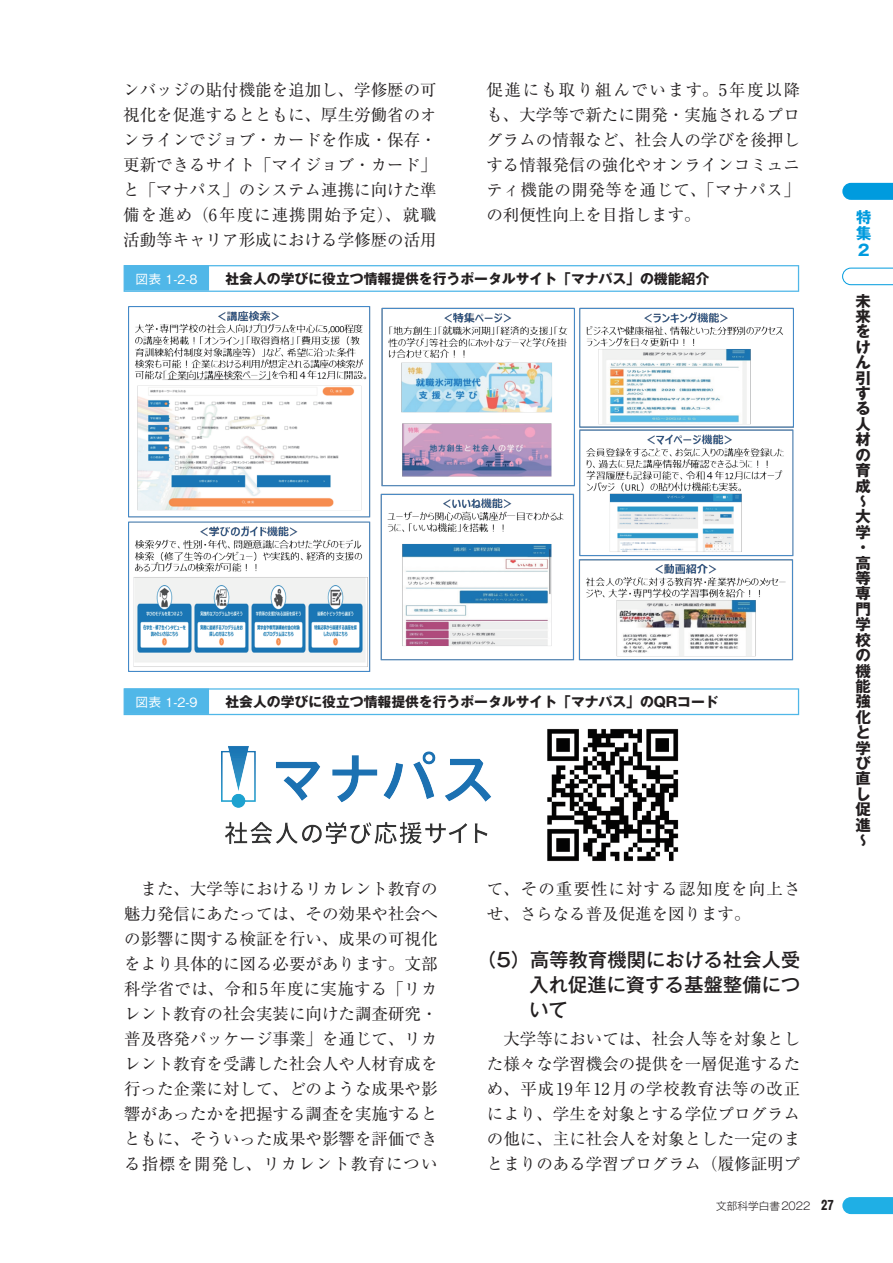
<style>
.page{position:relative;width:893px;height:1263px;background:#fff}
.page>*{position:absolute;margin:0;border:0;box-sizing:border-box;transform-origin:0 0}
.t1{font:500 19.2px/25px "Gothic MB101 Pro";letter-spacing:.01em;color:#231f20;text-align:justify}
.t2{font:16.5px/25px "Ryumin Pro";color:#231f20;text-align:justify}
.t3{font:16.5px/25px "Ryumin Pro";letter-spacing:.065em;color:#231f20}
.t4{font:700 15.45px/15.5px "Gothic MB101 Pro";color:#231f20}
.t5{font:700 15.45px/15.5px "Gothic MB101 Pro";color:#009bde}
.t6{font:700 13.8px "Gothic MB101 Pro";color:#231f20}
.t7{font:500 12.75px "Gothic BBB Pro";color:#fff}
.t8{font:300 10.65px "Gothic MB101 Pro";color:#231f20}
.s1{font-weight:700;font-size:12.75px}
</style>
<div class="page">
<svg style="left:842px;top:1197px;width:51px;height:17px"></svg>
<svg style="left:842px;top:183px;width:51px;height:17px"></svg>
<svg style="left:842px;top:268px;width:51px;height:17px"></svg>
<hr style="left:124px;top:265px;width:675px;height:1px;background:#50b7e8">
<svg style="left:798px;top:266px;width:1px;height:25px"></svg>
<hr style="left:124px;top:291px;width:675px;height:1px;background:#50b7e8">
<div style="left:124px;top:265px;width:85px;height:26px;background:#50b7e8"></div>
<hr style="left:124px;top:688px;width:675px;height:2px;background:#50b7e8">
<svg style="left:798px;top:690px;width:1px;height:24px"></svg>
<hr style="left:124px;top:714px;width:675px;height:1px;background:#50b7e8">
<div style="left:124px;top:688px;width:85px;height:26px;background:#50b7e8"></div>
<img style="left:129px;top:307px;width:665px;height:364px">
<img style="left:222px;top:728px;width:457px;height:134px">
<p class="t2" style="left:123px;top:76px;width:315px">ンバッジの貼付機能を追加し、学修歴の可視化を促進するとともに、厚生労働省のオンラインでジョブ・カードを作成・保存・更新できるサイト「マイジョブ・カード」と「マナパス」のシステム連携に向けた準備を進め（6年度に連携開始予定）、就職活動等キャリア形成における学修歴の活用</p>
<p class="t2" style="left:486px;top:76px;width:315px">促進にも取り組んでいます。5年度以降も、大学等で新たに開発・実施されるプログラムの情報など、社会人の学びを後押しする情報発信の強化やオンラインコミュニティ機能の開発等を通じて、「マナパス」の利便性向上を目指します。</p>
<p class="t7" style="left:136px;top:268px;width:63px">図表 1-2-8</p>
<p class="t6" style="left:225px;top:267px;width:485px">社会人の学びに役立つ情報提供を行うポータルサイト「マナパス」の機能紹介</p>
<p class="t7" style="left:136px;top:692px;width:63px">図表 1-2-9</p>
<p class="t6" style="left:225px;top:691px;width:495px">社会人の学びに役立つ情報提供を行うポータルサイト「マナパス」のQRコード</p>
<p class="t2" style="left:124px;top:875px;width:315px;text-indent:16px">また、大学等におけるリカレント教育の魅力発信にあたっては、その効果や社会への影響に関する検証を行い、成果の可視化をより具体的に図る必要があります。文部科学省では、令和5年度に実施する「リカレント教育の社会実装に向けた調査研究・普及啓発パッケージ事業」を通じて、リカレント教育を受講した社会人や人材育成を行った企業に対して、どのような成果や影響があったかを把握する調査を実施するとともに、そういった成果や影響を評価できる指標を開発し、リカレント教育につい</p>
<p class="t3" style="left:487px;top:875px;width:315px">て、その重要性に対する認知度を向上させ、さらなる普及促進を図ります。</p>
<p class="t1" style="left:529px;top:944px;width:272px;text-indent:-52px">（5）高等教育機関における社会人受入れ促進に資する基盤整備について</p>
<p class="t2" style="left:487px;top:1025px;width:315px;text-indent:16px">大学等においては、社会人等を対象とした様々な学習機会の提供を一層促進するため、平成19年12月の学校教育法等の改正により、学生を対象とする学位プログラムの他に、主に社会人を対象とした一定のまとまりのある学習プログラム（履修証明プ</p>
<p class="t8" style="left:716px;top:1197px;width:119px">文部科学白書2022　<span class="s1">27</span></p>
<p class="t5" style="left:856px;top:208px;width:16px">特集</p>
<p class="t5" style="left:858px;top:241px;width:13px">2</p>
<p class="t4" style="left:855px;top:291px;width:17px">未来をけん引する人材の育成～大学・高等専門学校の機能強化と学び直し促進～</p>
</div>
